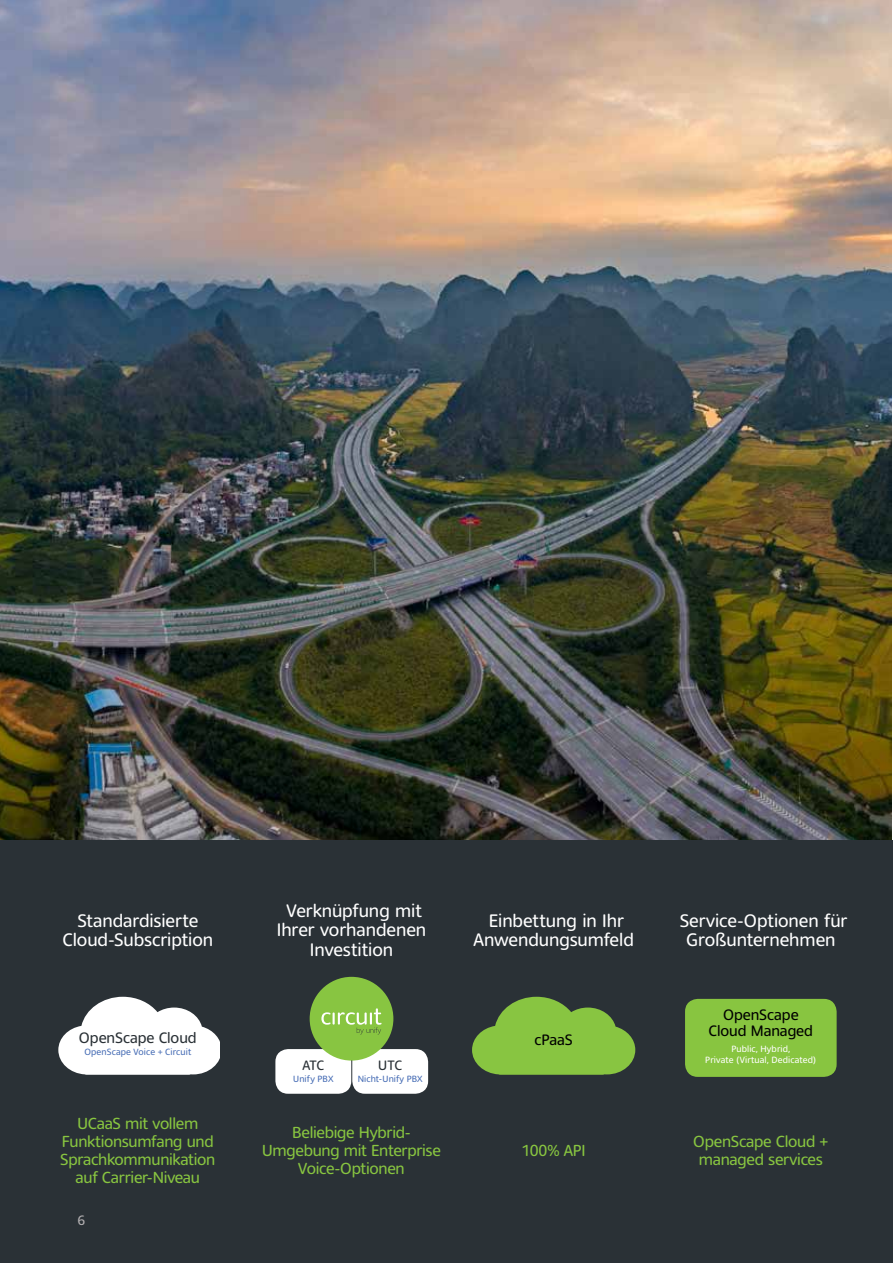
<style>
.page{position:relative;width:893px;height:1263px;background:#fff}
.page>*{position:absolute;margin:0;border:0;box-sizing:border-box;transform-origin:0 0}
.t1{font:18px/19.5px "Harmony Sans";letter-spacing:-.005em;color:#fff;text-align:center}
.t2{font:15.9px/18px "Harmony Sans";letter-spacing:-.015em;color:#88c540;text-align:center}
.t3{font:15px/15px "Harmony Sans";letter-spacing:-.005em;color:#000;text-align:center}
.t4{font:15px "Harmony Sans";letter-spacing:-.005em;color:#2a3136}
.t5{font:13.5px "Harmony Sans";letter-spacing:-.025em;color:#2a3136}
.t6{font:13.5px "Harmony Sans";color:#b3b0b2}
.t7{font:9px "Harmony Sans";letter-spacing:.01em;color:#476db5}
.t8{font:9px/10.5px "Harmony Sans";letter-spacing:.01em;color:#fff;text-align:center}
</style>
<div class="page">
<img style="left:0;top:0;width:892px;height:840px">
<div style="left:0;top:840px;width:893px;height:423px;background:#2a3136"></div>
<svg style="left:472px;top:997px;width:163px;height:78px"></svg>
<svg style="left:58px;top:997px;width:161px;height:78px"></svg>
<div style="left:275px;top:1049px;width:76px;height:45px;background:#fff;border-radius:13px"></div>
<div style="left:352px;top:1049px;width:76px;height:45px;background:#fff;border-radius:13px"></div>
<div style="left:685px;top:999px;width:152px;height:78px;background:#88c540;border-radius:13px"></div>
<div style="left:310px;top:977px;width:83px;height:83px;background:#88c541;border-radius:50%"></div>
<svg style="left:321px;top:1008px;width:60px;height:26px"></svg>
<p class="t1" style="left:63px;top:910px;width:152px">Standardisierte<br>Cloud-Subscription</p>
<p class="t1" style="left:277px;top:901px;width:151px">Verknüpfung mit<br>Ihrer vorhandenen<br>Investition</p>
<p class="t1" style="left:473px;top:910px;width:162px">Einbettung in Ihr<br>Anwendungsumfeld</p>
<p class="t4" style="left:79px;top:1028px;width:119px">OpenScape Cloud</p>
<p class="t3" style="left:534px;top:1032px;width:40px">cPaaS</p>
<p class="t7" style="left:84px;top:1046px;width:108px">OpenScape Voice + Circuit</p>
<p class="t2" style="left:60px;top:1114px;width:157px">UCaaS mit vollem<br>Funktionsumfang und<br>Sprachkommunikation auf Carrier-Niveau</p>
<p class="t6" style="left:77px;top:1211px;width:9px">6</p>
<p class="t5" style="left:302px;top:1056px;width:23px">ATC</p>
<p class="t7" style="left:293px;top:1073px;width:42px">Unify PBX</p>
<p class="t5" style="left:378px;top:1056px;width:25px">UTC</p>
<p class="t7" style="left:358px;top:1073px;width:67px">Nicht-Unify PBX</p>
<p class="t2" style="left:262px;top:1123px;width:180px">Beliebige Hybrid-<br>Umgebung mit Enterprise<br>Voice-Optionen</p>
<p class="t2" style="left:522px;top:1141px;width:65px">100% API</p>
<p class="t1" style="left:680px;top:910px;width:169px">Service-Optionen für<br>Großunternehmen</p>
<p class="t3" style="left:709px;top:1007px;width:106px">OpenScape<br>Cloud Managed</p>
<p class="t8" style="left:705px;top:1044px;width:113px">Public, Hybrid,<br>Private (Virtual, Dedicated)</p>
<p class="t2" style="left:693px;top:1132px;width:137px">OpenScape Cloud + managed services</p>
</div>
